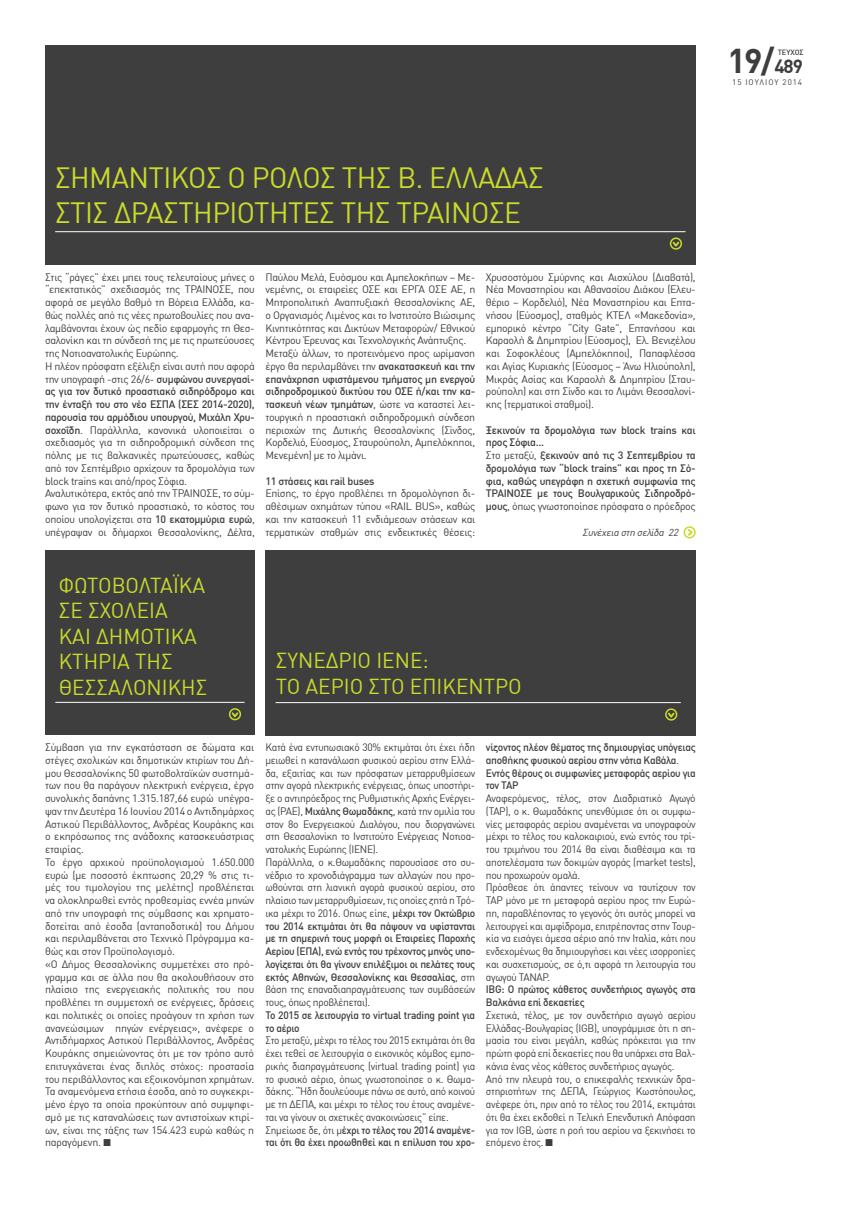
<style>
.page{position:relative;width:851px;height:1205px;background:#fff}
.page>*{position:absolute;margin:0;border:0;box-sizing:border-box;transform-origin:0 0}
.t1{font:700 33.75px "DIN Greek";color:#3e3e3f}
.t2{font:28.75px/34.5px "DIN Greek";letter-spacing:-.02em;color:#cadb2a}
.t3{font:21.25px/25.5px "DIN Greek";color:#cadb2a}
.t4{font:10.62px/12.8px "DIN Greek";letter-spacing:-.03em;color:#3e3e3f}
.t5{font:10.62px/12.8px "DIN Greek";letter-spacing:-.03em;color:#3e3e3f;scale:.96 1}
.t6{font:500 10.62px/12.8px "DIN Greek";letter-spacing:-.03em;color:#3e3e3f}
.t7{font:500 10.62px/12.8px "DIN Greek";letter-spacing:-.03em;color:#3e3e3f;scale:.96 1}
.t8{font:italic 10px "DIN Greek";color:#3e3e3f}
.t9{font:8px "DIN Greek";letter-spacing:.12em;color:#3e3e3f}
.t10{font:500 7.5px "DIN Greek";color:#3e3e3f}
.s1{font-weight:500}
.s2{font-weight:400}
.s3{font-size:18.75px}
</style>
<div class="page">
<svg style="left:686px;top:527px;width:8px;height:10px"></svg>
<div style="left:683px;top:526px;width:12px;height:12px;border:2px solid #cadb2a;border-radius:50%"></div>
<div style="left:45px;top:45px;width:650px;height:220px;background:#3e3e3f"></div>
<hr style="left:55px;top:231px;width:630px;height:1px;background:#fff">
<svg style="left:672px;top:240px;width:7px;height:7px"></svg>
<div style="left:669px;top:237px;width:13px;height:13px;border:2px solid #cadb2a;border-radius:50%"></div>
<div style="left:45px;top:550px;width:210px;height:185px;background:#3e3e3f"></div>
<hr style="left:55px;top:702px;width:189px;height:1px;background:#fff">
<svg style="left:230px;top:712px;width:10px;height:7px"></svg>
<div style="left:229px;top:708px;width:12px;height:12px;border:2px solid #cadb2a;border-radius:50%"></div>
<div style="left:265px;top:550px;width:430px;height:186px;background:#3e3e3f"></div>
<hr style="left:275px;top:702px;width:405px;height:1px;background:#fff">
<svg style="left:666px;top:712px;width:10px;height:8px"></svg>
<div style="left:665px;top:708px;width:12px;height:12px;border:2px solid #cadb2a;border-radius:50%"></div>
<h2 class="t2" style="left:55px;top:161px;width:490px">ΣΗΜΑΝΤΙΚΟΣ Ο ΡΟΛΟΣ ΤΗΣ Β. ΕΛΛΑΔΑΣ<br>ΣΤΙΣ ΔΡΑΣΤΗΡΙΟΤΗΤΕΣ ΤΗΣ ΤΡΑΙΝΟΣΕ</h2>
<p class="t4" style="left:45px;top:270px;width:211px">Στις “ράγες” έχει μπει τους τελευταίους μήνες ο “επεκτατικός” σχεδιασμός της ΤΡΑΙΝΟΣΕ, που αφορά σε μεγάλο βαθμό τη Βόρεια Ελλάδα, κα&shy;θώς πολλές από τις νέες πρωτοβουλίες που ανα&shy;λαμβάνονται έχουν ώς πεδίο εφαρμογής τη Θεσ&shy;σαλονίκη και τη σύνδεσή της με τις πρωτεύουσες της Νοτιοανατολικής Ευρώπης.<br>Η πλέον πρόσφατη εξέλιξη είναι αυτή που αφορά την υπογραφή -στις 26/6- <span class="s1">συμφώνου συνεργασί&shy;ας για τον δυτικό προαστιακό σιδηρόδρομο και την ένταξή του στο νέο ΕΣΠΑ (ΣΕΣ 2014-2020), παρουσία του αρμόδιου υπουργού, Μιχάλη Χρυ&shy;σοχοΐδη</span>. Παράλληλα, κανονικά υλοποιείται ο σχεδιασμός για τη σιδηροδρομική σύνδεση της πόλης με τις βαλκανικές πρωτεύουσες, καθώς από τον Σεπτέμβριο αρχίζουν τα δρομολόγια των block trains και από/προς Σόφια.<br>Αναλυτικότερα, εκτός από την ΤΡΑΙΝΟΣΕ, το σύμ&shy;φωνο για τον δυτικό προαστιακό, το κόστος του οποίου υπολογίζεται στα <span class="s1">10 εκατομμύρια ευρώ</span>, υπέγραψαν οι δήμαρχοι Θεσσαλονίκης, Δέλτα,</p>
<p class="t4" style="left:265px;top:270px;width:211px">Παύλου Μελά, Ευόσμου και Αμπελοκήπων – Με&shy;νεμένης, οι εταιρείες ΟΣΕ και ΕΡΓΑ ΟΣΕ ΑΕ, η Μητροπολιτική Αναπτυξιακή Θεσσαλονίκης ΑΕ, ο Οργανισμός Λιμένος και το Ινστιτούτο Βιώσιμης Κινητικότητας και Δικτύων Μεταφορών/ Εθνικού Κέντρου Έρευνας και Τεχνολογικής Ανάπτυξης.<br>Μεταξύ άλλων, το προτεινόμενο προς ωρίμανση έργο θα περιλαμβάνει την <span class="s1">ανακατασκευή και την επανάχρηση υφιστάμενου τμήματος μη ενεργού σιδηροδρομικού δικτύου του ΟΣΕ ή/και την κα&shy;τασκευή νέων τμημάτων</span>, ώστε να καταστεί λει&shy;τουργική η προαστιακή σιδηροδρομική σύνδεση περιοχών της Δυτικής Θεσσαλονίκης (Σίνδος, Κορδελιό, Εύοσμος, Σταυρούπολη, Αμπελόκηποι, Μενεμένη) με το λιμάνι.</p>
<p class="t6" style="left:265px;top:474px;width:110px">11 στάσεις και rail buses</p>
<p class="t4" style="left:265px;top:487px;width:211px;text-align:justify">Επίσης, το έργο προβλέπει τη δρομολόγηση δι&shy;αθέσιμων οχημάτων τύπου «RAIL BUS», καθώς και την κατασκευή 11 ενδιάμεσων στάσεων και τερματικών σταθμών στις ενδεικτικές θέσεις:</p>
<p class="t4" style="left:486px;top:270px;width:211px;text-align:justify">Χρυσοστόμου Σμύρνης και Αισχύλου (Διαβατά), Νέα Μοναστηρίου και Αθανασίου Διάκου (Ελευ&shy;θέριο – Κορδελιό), Νέα Μοναστηρίου και Επτα&shy;νήσου (Εύοσμος), σταθμός ΚΤΕΛ «Μακεδονία», εμπορικό κέντρο “City Gate”, Επτανήσου και Καραολή &amp; Δημητρίου (Εύοσμος), Ελ. Βενιζέλου και Σοφοκλέους (Αμπελόκηποι), Παπαφλέσσα και Αγίας Κυριακής (Εύοσμος – Άνω Ηλιούπολη), Μικράς Ασίας και Καραολή &amp; Δημητρίου (Σταυ&shy;ρούπολη) και στη Σίνδο και το Λιμάνι Θεσσαλονί&shy;κης (τερματικοί σταθμοί).</p>
<p class="t6" style="left:486px;top:423px;width:211px">Ξεκινούν τα δρομολόγια των block trains και προς Σόφια...<br><span class="s2">Στο μεταξύ,</span> ξεκινούν από τις 3 Σεπτεμβρίου τα δρομολόγια των “block trains” και προς τη Σό&shy;φια, καθώς υπεγράφη η σχετική συμφωνία της ΤΡΑΙΝΟΣΕ με τους Βουλγαρικούς Σιδηροδρό&shy;μους<span class="s2">, όπως γνωστοποίησε πρόσφατα ο πρόεδρος</span></p>
<p class="t8" style="left:582px;top:526px;width:99px">Συνέχεια στη σελίδα 22</p>
<h3 class="t3" style="left:59px;top:572px;width:150px">ΦΩΤΟΒΟΛΤΑΪΚΑ<br>ΣΕ ΣΧΟΛΕΙΑ<br>ΚΑΙ ΔΗΜΟΤΙΚΑ<br>ΚΤΗΡΙΑ ΤΗΣ<br>ΘΕΣΣΑΛΟΝΙΚΗΣ</h3>
<h3 class="t3" style="left:276px;top:648px;width:247px">ΣΥΝΕΔΡΙΟ ΙΕΝΕ:<br>ΤΟ ΑΕΡΙΟ ΣΤΟ ΕΠΙΚΕΝΤΡΟ</h3>
<p class="t4" style="left:45px;top:741px;width:211px">Σύμβαση για την εγκατάσταση σε δώματα και στέγες σχολικών και δημοτικών κτιρίων του Δή&shy;μου Θεσσαλονίκης 50 φωτοβολταϊκών συστημά&shy;των που θα παράγουν ηλεκτρική ενέργεια, έργο συνολικής δαπάνης 1.315.187,66 ευρώ υπέγρα&shy;ψαν την Δευτέρα 16 Ιουνίου 2014 ο Αντιδημάρχος Αστικού Περιβάλλοντος, Ανδρέας Κουράκης και ο εκπρόσωπος της ανάδοχης κατασκευάστριας εταιρίας.<br>Το έργο αρχικού προϋπολογισμού 1.650.000 ευρώ (με ποσοστό έκπτωσης 20,29 % στις τι&shy;μές του τιμολογίου της μελέτης) προβλέπεται να ολοκληρωθεί εντός προθεσμίας εννέα μηνών από την υπογραφή της σύμβασης και χρηματο&shy;δοτείται από έσοδα (ανταποδοτικά) του Δήμου και περιλαμβάνεται στο Τεχνικό Πρόγραμμα κα&shy;θώς και στον Προϋπολογισμό.<br>«Ο Δήμος Θεσσαλονίκης συμμετέχει στο πρό&shy;γραμμα και σε άλλα που θα ακολουθήσουν στο πλαίσιο της ενεργειακής πολιτικής του που προβλέπει τη συμμετοχή σε ενέργειες, δράσεις και πολιτικές οι οποίες προάγουν τη χρήση των ανανεώσιμων πηγών ενέργειας», ανέφερε ο Αντιδήμαρχος Αστικού Περιβάλλοντος, Ανδρέας Κουράκης σημειώνοντας ότι με τον τρόπο αυτό επιτυγχάνεται ένας διπλός στόχος: προστασία του περιβάλλοντος και εξοικονόμηση χρημάτων.<br>Τα αναμενόμενα ετήσια έσοδα, από το συγκεκρι&shy;μένο έργο τα οποία προκύπτουν από συμψηφι&shy;σμό με τις καταναλώσεις των αντιστοίχων κτιρί&shy;ων, είναι της τάξης των 154.423 ευρώ καθώς η παραγόμενη. ■</p>
<p class="t5" style="left:265px;top:741px;width:220px">Κατά ένα εντυπωσιακό 30% εκτιμάται ότι έχει ήδη μειωθεί η κατανάλωση φυσικού αερίου στην Ελλά&shy;δα, εξαιτίας και των πρόσφατων μεταρρυθμίσεων στην αγορά ηλεκτρικής ενέργειας, όπως υποστήρι&shy;ξε ο αντιπρόεδρος της Ρυθμιστικής Αρχής Ενέργει&shy;ας (ΡΑΕ), <span class="s1">Μιχάλης Θωμαδάκης</span>, κατά την ομιλία του στον 8ο Ενεργειακού Διαλόγου, που διοργανώνει στη Θεσσαλονίκη το Ινστιτούτο Ενέργειας Νοτιοα&shy;νατολικής Ευρώπης (ΙΕΝΕ).<br>Παράλληλα, ο κ.Θωμαδάκης παρουσίασε στο συ&shy;νέδριο το χρονοδιάγραμμα των αλλαγών που προ&shy;ωθούνται στη λιανική αγορά φυσικού αερίου, στο πλαίσιο των μεταρρυθμίσεων, τις οποίες ζητά η Τρό&shy;ικα μέχρι το 2016. Οπως είπε, <span class="s1">μέχρι τον Οκτώβριο του 2014 εκτιμάται ότι θα πάψουν να υφίστανται με τη σημερινή τους μορφή οι Εταιρείες Παροχής Αερίου (ΕΠΑ), ενώ εντός του τρέχοντος μηνός υπο&shy;λογίζεται ότι θα γίνουν επιλέξιμοι οι πελάτες τους εκτός Αθηνών, Θεσσαλονίκης και Θεσσαλίας</span>, στη βάση της επαναδιαπραγμάτευσης των συμβάσεών τους, όπως προβλέπεται).</p>
<p class="t7" style="left:265px;top:1008px;width:220px">Το 2015 σε λειτουργία το virtual trading point για το αέριο</p>
<p class="t5" style="left:265px;top:1034px;width:220px">Στο μεταξύ, μέχρι το τέλος του 2015 εκτιμάται ότι θα έχει τεθεί σε λειτουργία ο εικονικός κόμβος εμπο&shy;ρικής διαπραγμάτευσης (virtual trading point) για το φυσικό αέριο, όπως γνωστοποίησε ο κ. Θωμα&shy;δάκης. “Ήδη δουλεύουμε πάνω σε αυτό, από κοινού με τη ΔΕΠΑ, και μέχρι το τέλος του έτους αναμένε&shy;ται να γίνουν οι σχετικές ανακοινώσεις” είπε.<br>Σημείωσε δε, ότι μ<span class="s1">έχρι το τέλος του 2014 αναμένε&shy;ται ότι θα έχει προωθηθεί και η επίλυση του χρο-</span></p>
<p class="t7" style="left:486px;top:741px;width:220px">νίζοντος πλέον θέματος της δημιουργίας υπόγειας αποθήκης φυσικού αερίου στην νότια Καβάλα<span class="s2">.<br></span>Εντός θέρους οι συμφωνίες μεταφοράς αερίου για τον ΤΑΡ</p>
<p class="t5" style="left:486px;top:792px;width:220px">Αναφερόμενος, τέλος, στον Διαδριατικό Αγωγό (TAP), o κ. Θωμαδάκης υπενθύμισε ότι οι συμφω&shy;νίες μεταφοράς αερίου αναμένεται να υπογραφούν μέχρι το τέλος του καλοκαιριού, ενώ εντός του τρί&shy;του τριμήνου του 2014 θα είναι διαθέσιμα και τα αποτελέσματα των δοκιμών αγοράς (market tests), που προχωρούν ομαλά.<br>Πρόσθεσε ότι άπαντες τείνουν να ταυτίζουν τον TAP μόνο με τη μεταφορά αερίου προς την Ευρώ&shy;πη, παραβλέποντας το γεγονός ότι αυτός μπορεί να λειτουργεί και αμφίδρομα, επιτρέποντας στην Τουρ&shy;κία να εισάγει άμεσα αέριο από την Ιταλία, κάτι που ενδεχομένως θα δημιουργήσει και νέες ισορροπίες και συσχετισμούς, σε ό,τι αφορά τη λειτουργία του αγωγού TANAP.</p>
<p class="t7" style="left:486px;top:983px;width:220px">IBG: O πρώτος κάθετος συνδετήριος αγωγός στα<br>Βαλκάνια επί δεκαετίες</p>
<p class="t5" style="left:486px;top:1009px;width:220px">Σχετικά, τέλος, με τον συνδετήριο αγωγό αερίου Ελλάδας-Βουλγαρίας (IGB), υπογράμμισε ότι η ση&shy;μασία του είναι μεγάλη, καθώς πρόκειται για την πρώτη φορά επί δεκαετίες που θα υπάρχει στα Βαλ&shy;κάνια ένας νέος κάθετος συνδετήριος αγωγός.<br>Από την πλευρά του, ο επικεφαλής τεχνικών δρα&shy;στηριοτήτων της ΔΕΠΑ, Γεώργιος Κωστόπουλος, ανέφερε ότι, πριν από το τέλος του 2014, εκτιμάται ότι θα έχει εκδοθεί η Τελική Επενδυτική Απόφαση για τον IGB, ώστε η ροή του αερίου να ξεκινήσει το επόμενο έτος. ■</p>
<h1 class="t1" style="left:727px;top:41px;width:77px">19/<span class="s3">489</span></h1>
<p class="t9" style="left:732px;top:78px;width:71px">15 IOYΛIOY 2014</p>
<p class="t10" style="left:777px;top:48px;width:27px">ΤΕΥΧΟΣ</p>
</div>
